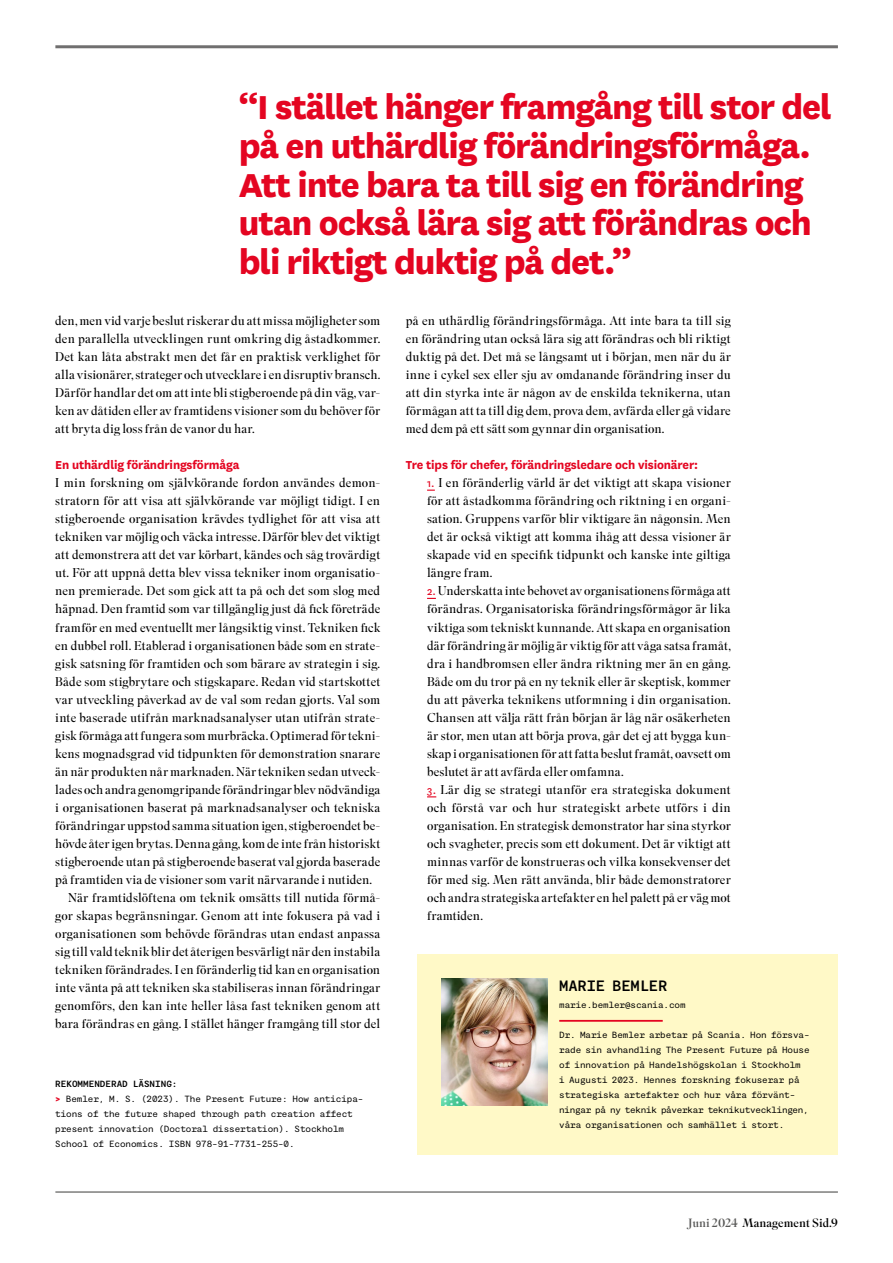
<style>
.page{position:relative;width:893px;height:1263px;background:#fff}
.page>*{position:absolute;margin:0;border:0;box-sizing:border-box;transform-origin:0 0}
.t1{font:800 38.7px/38.7px "National";letter-spacing:-.03em;color:#e40521}
.t2{font:700 15px "Martha";letter-spacing:-.01em;color:#000}
.t3{font:700 13.5px "National";letter-spacing:-.01em;color:#e40521}
.t4{font:300 12.75px/18px "Superior Title";letter-spacing:.01em;color:#000;text-align:justify}
.t5{font:12px "Superior Title";color:#000}
.t6{font:9px/15px "Martha";letter-spacing:-.01em;color:#000}
.s1{font-weight:700}
.s2{font-weight:900;color:#e40521}
.s3{font-family:"National";font-weight:400;font-size:12px;color:#e40521}
.s4{color:#575756}
</style>
<div class="page">
<hr style="left:55px;top:45px;width:783px;height:3px;background:#706f6f">
<hr style="left:55px;top:1192px;width:783px;height:1px;background:#3c3c3b">
<div style="left:417px;top:954px;width:421px;height:201px;background:#fff9c7"></div>
<hr style="left:559px;top:1020px;width:104px;height:2px;background:#e40521">
<img style="left:441px;top:979px;width:106px;height:126px">
<h1 class="t1" style="left:239px;top:85px;width:594px">“I stället hänger framgång till stor del på en uthärdlig förändringsförmåga.<br>Att inte bara ta till sig en förändring utan också lära sig att förändras och bli riktigt duktig på det.”</h1>
<p class="t4" style="left:55px;top:312px;width:327px">den, men vid varje beslut riskerar du att missa möjligheter som den parallella utvecklingen runt omkring dig åstadkommer.<br>Det kan låta abstrakt men det får en praktisk verklighet för alla visionärer, strateger och utvecklare i en disruptiv bransch.<br>Därför handlar det om att inte bli stigberoende på din väg, var&shy;ken av dåtiden eller av framtidens visioner som du behöver för att bryta dig loss från de vanor du har.</p>
<p class="t3" style="left:55px;top:455px;width:186px">En uthärdlig förändringsförmåga</p>
<p class="t4" style="left:55px;top:474px;width:327px">I min forskning om självkörande fordon användes demon-</p>
<p class="t4" style="left:55px;top:492px;width:326px">stratorn för att visa att självkörande var möjligt tidigt. I en</p>
<p class="t4" style="left:55px;top:510px;width:327px">stigberoende organisation krävdes tydlighet för att visa att</p>
<p class="t4" style="left:55px;top:528px;width:327px">tekniken var möjlig och väcka intresse. Därför blev det viktigt</p>
<p class="t4" style="left:55px;top:546px;width:327px">att demonstrera att det var körbart, kändes och såg trovärdigt</p>
<p class="t4" style="left:55px;top:564px;width:327px">ut. För att uppnå detta blev vissa tekniker inom organisatio-</p>
<p class="t4" style="left:55px;top:582px;width:326px">nen premierade. Det som gick att ta på och det som slog med</p>
<p class="t4" style="left:55px;top:600px;width:327px">häpnad. Den framtid som var tillgänglig just då fick företräde</p>
<p class="t4" style="left:55px;top:618px;width:327px">framför en med eventuellt mer långsiktig vinst. Tekniken fick</p>
<p class="t4" style="left:55px;top:636px;width:327px">en dubbel roll. Etablerad i organisationen både som en strate-</p>
<p class="t4" style="left:55px;top:655px;width:326px">gisk satsning för framtiden och som bärare av strategin i sig.</p>
<p class="t4" style="left:55px;top:673px;width:327px">Både som stigbrytare och stigskapare. Redan vid startskottet</p>
<p class="t4" style="left:55px;top:691px;width:327px">var utveckling påverkad av de val som redan gjorts. Val som</p>
<p class="t4" style="left:55px;top:709px;width:327px">inte baserade utifrån marknadsanalyser utan utifrån strate-</p>
<p class="t4" style="left:55px;top:727px;width:327px">gisk förmåga att fungera som murbräcka. Optimerad för tekni-</p>
<p class="t4" style="left:55px;top:745px;width:327px">kens mognadsgrad vid tidpunkten för demonstration snarare</p>
<p class="t4" style="left:55px;top:763px;width:327px">än när produkten når marknaden. När tekniken sedan utveck-</p>
<p class="t4" style="left:55px;top:781px;width:327px">lades och andra genomgripande förändringar blev nödvändiga</p>
<p class="t4" style="left:55px;top:799px;width:327px">i organisationen baserat på marknadsanalyser och tekniska</p>
<p class="t4" style="left:55px;top:817px;width:327px">förändringar uppstod samma situation igen, stigberoendet be-</p>
<p class="t4" style="left:55px;top:835px;width:327px">hövde åter igen brytas. Denna gång, kom de inte från historiskt</p>
<p class="t4" style="left:55px;top:853px;width:327px">stigberoende utan på stigberoende baserat val gjorda baserade</p>
<p class="t4" style="left:55px;top:871px;width:318px">på framtiden via de visioner som varit närvarande i nutiden.</p>
<p class="t4" style="left:68px;top:889px;width:314px">När framtidslöftena om teknik omsätts till nutida förmå-</p>
<p class="t4" style="left:55px;top:907px;width:327px">gor skapas begränsningar. Genom att inte fokusera på vad i</p>
<p class="t4" style="left:55px;top:925px;width:327px">organisationen som behövde förändras utan endast anpassa</p>
<p class="t4" style="left:55px;top:943px;width:327px">sig till vald teknik blir det återigen besvärligt när den instabila</p>
<p class="t4" style="left:55px;top:961px;width:327px">tekniken förändrades. I en föränderlig tid kan en organisation</p>
<p class="t4" style="left:55px;top:979px;width:327px">inte vänta på att tekniken ska stabiliseras innan förändringar</p>
<p class="t4" style="left:55px;top:997px;width:326px">genomförs, den kan inte heller låsa fast tekniken genom att</p>
<p class="t4" style="left:55px;top:1015px;width:326px">bara förändras en gång. I stället hänger framgång till stor del</p>
<p class="t6" style="left:55px;top:1076px;width:310px"><span class="s1">REKOMMENDERAD LÄSNING:<br></span><span class="s2">&gt;</span> Bemler, M. S. (2023). The Present Future: How anticipa&shy;tions of the future shaped through path creation affect present innovation (Doctoral dissertation). Stockholm School of Economics. ISBN 978-91-7731-255-0.</p>
<p class="t4" style="left:406px;top:312px;width:327px">på en uthärdlig förändringsförmåga. Att inte bara ta till sig en förändring utan också lära sig att förändras och bli riktigt duktig på det. Det må se långsamt ut i början, men när du är inne i cykel sex eller sju av omdanande förändring inser du att din styrka inte är någon av de enskilda teknikerna, utan förmågan att ta till dig dem, prova dem, avfärda eller gå vidare med dem på ett sätt som gynnar din organisation.</p>
<p class="t3" style="left:406px;top:455px;width:294px">Tre tips för chefer, förändringsledare och visionärer:</p>
<p class="t4" style="left:427px;top:474px;width:305px"><span class="s3">1.</span> I en föränderlig värld är det viktigt att skapa visioner för att åstadkomma förändring och riktning i en organi&shy;sation. Gruppens varför blir viktigare än någonsin. Men det är också viktigt att komma ihåg att dessa visioner är skapade vid en specifik tidpunkt och kanske inte giltiga längre fram.</p>
<p class="t4" style="left:427px;top:582px;width:305px"><span class="s3">2.</span> Underskatta inte behovet av organisationens förmåga att förändras. Organisatoriska förändringsförmågor är lika viktiga som tekniskt kunnande. Att skapa en organisation där förändring är möjlig är viktig för att våga satsa framåt, dra i handbromsen eller ändra riktning mer än en gång.<br>Både om du tror på en ny teknik eller är skeptisk, kommer du att påverka teknikens utformning i din organisation.<br>Chansen att välja rätt från början är låg när osäkerheten är stor, men utan att börja prova, går det ej att bygga kun&shy;skap i organisationen för att fatta beslut framåt, oavsett om beslutet är att avfärda eller omfamna.</p>
<p class="t4" style="left:427px;top:781px;width:305px"><span class="s3">3.</span> Lär dig se strategi utanför era strategiska dokument och förstå var och hur strategiskt arbete utförs i din organisation. En strategisk demonstrator har sina styrkor och svagheter, precis som ett dokument. Det är viktigt att minnas varför de konstrueras och vilka konsekvenser det för med sig. Men rätt använda, blir både demonstratorer och andra strategiska artefakter en hel palett på er väg mot framtiden.</p>
<p class="t2" style="left:559px;top:977px;width:110px">MARIE BEMLER</p>
<p class="t6" style="left:559px;top:997px;width:128px">marie.bemler@scania.com</p>
<p class="t6" style="left:559px;top:1027px;width:252px">Dr. Marie Bemler arbetar på Scania. Hon försva&shy;rade sin avhandling The Present Future på House of innovation på Handelshögskolan i Stockholm<br>i Augusti 2023. Hennes forskning fokuserar på strategiska artefakter och hur våra förvänt&shy;ningar på ny teknik påverkar teknikutvecklingen, våra organisationen och samhället i stort.</p>
<p class="t5" style="left:688px;top:1215px;width:152px"><span class="s4">Juni 2024</span> Management Sid.9</p>
</div>
